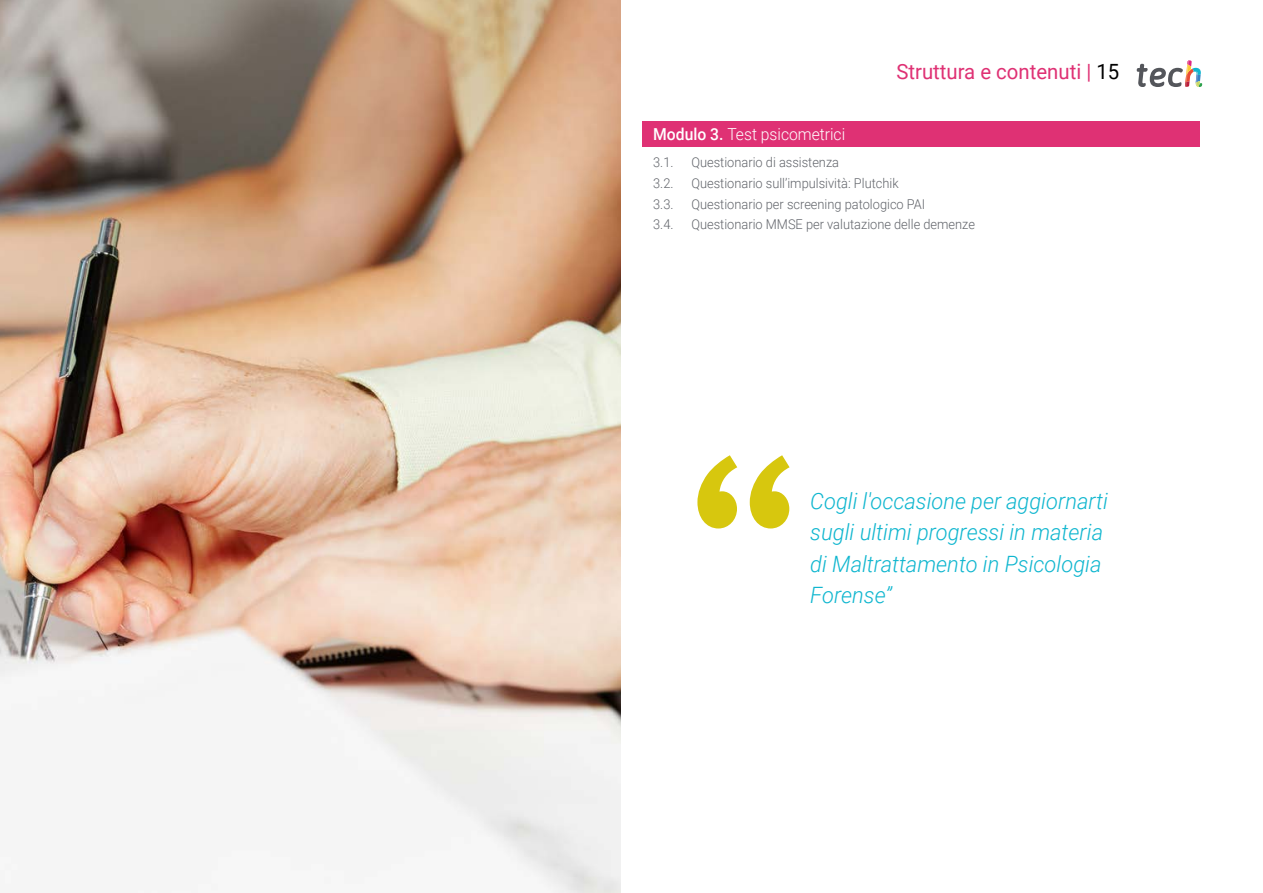
<style>
.page{position:relative;width:1263px;height:893px;background:#fff}
.page>*{position:absolute;margin:0;border:0;box-sizing:border-box;transform-origin:0 0}
.t1{font:italic 300 22.5px/31.5px "Roboto";color:#0fb6cf}
.t2{font:21px "Roboto";color:#df3174}
.t3{font:300 16.5px "Roboto";color:#fff;scale:.95 1}
.t4{font:300 13.5px "Roboto";color:#61646a;scale:.95 1}
.s1{color:#000}
.s2{font-weight:500}
</style>
<div class="page">
<div style="left:642px;top:121px;width:557px;height:25px;background:#df3174"></div>
<svg style="left:697px;top:455px;width:92px;height:73px"></svg>
<img style="left:0;top:0;width:621px;height:893px">
<svg style="left:1137px;top:60px;width:65px;height:27px"></svg>
<h2 class="t2" style="left:896px;top:57px;width:224px">Struttura e contenuti | <span class="s1">15</span></h2>
<p class="t3" style="left:653px;top:123px;width:204px"><span class="s2">Modulo 3.</span> Test psicometrici</p>
<p class="t4" style="left:653px;top:153px;width:23px">3.1.</p>
<p class="t4" style="left:691px;top:153px;width:157px">Questionario di assistenza</p>
<p class="t4" style="left:653px;top:174px;width:23px">3.2.</p>
<p class="t4" style="left:691px;top:174px;width:220px">Questionario sull’impulsività: Plutchik</p>
<p class="t4" style="left:653px;top:194px;width:23px">3.3.</p>
<p class="t4" style="left:691px;top:194px;width:248px">Questionario per screening patologico PAI</p>
<p class="t4" style="left:653px;top:215px;width:23px">3.4.</p>
<p class="t4" style="left:691px;top:215px;width:300px">Questionario MMSE per valutazione delle demenze</p>
<h1 class="t1" style="left:810px;top:484px;width:299px">Cogli l'occasione per aggiornarti sugli ultimi progressi in materia di Maltrattamento in Psicologia<br>Forense”</h1>
</div>
